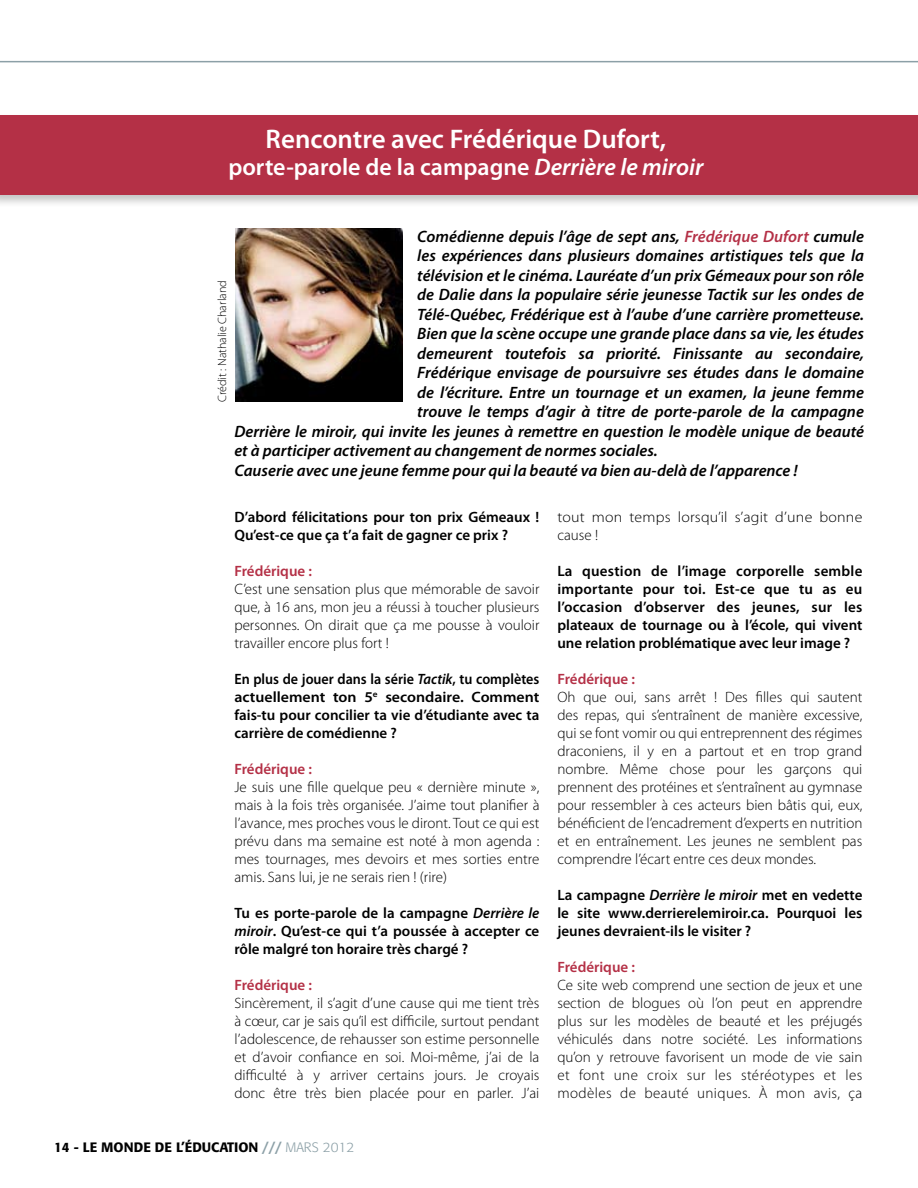
<style>
.page{position:relative;width:918px;height:1188px;background:#fff}
.page>*{position:absolute;margin:0;border:0;box-sizing:border-box;transform-origin:0 0}
.t1{font:600 27px "Myriad Pro";color:#fff}
.t2{font:600 24px "Myriad Pro";color:#fff}
.t3{font:italic 600 16.5px "Myriad Pro";color:#000}
.t4{font:300 15px/18px "Myriad Pro";color:#000;text-align:justify}
.t5{font:600 15px/18px "Myriad Pro";color:#000;text-align:justify}
.t6{font:600 15px/18px "Myriad Pro";color:#000;text-align:justify;scale:.94 1}
.t7{font:600 15px "Myriad Pro";color:#b43046}
.t8{font:300 15px/18px "Myriad Pro";color:#000;scale:1.06 1}
.t9{font:500 13.5px "Formata BQ";color:#000}
.t10{font:300 12px "Myriad Pro";color:#000}
.s1{font-style:italic}
.s2{color:#b43046}
.s3{color:#8ca0a7}
.s4{font-weight:300;color:#8ca0a7}
</style>
<div class="page">
<hr style="left:0;top:61px;width:918px;height:1px;background:#8ca0a7">
<div style="left:0;top:113px;width:918px;height:102px;background:#000;opacity:.24"></div>
<div style="left:0;top:115px;width:918px;height:79px;background:#b43046"></div>
<img style="left:235px;top:229px;width:168px;height:173px">
<h1 class="t1" style="left:266px;top:122px;width:402px">Rencontre avec Frédérique Dufort,</h1>
<h2 class="t2" style="left:228px;top:152px;width:477px">porte-parole de la campagne <span class="s1">Derrière le miroir</span></h2>
<p class="t10" style="left:215px;top:402px;width:123px;rotate:-90deg">Crédit : Nathalie Charland</p>
<p class="t3" style="left:417px;top:226px;width:448px">Comédienne depuis l’âge de sept ans, <span class="s2">Frédérique Dufort</span> cumule</p>
<p class="t3" style="left:417px;top:245px;width:448px">les expériences dans plusieurs domaines artistiques tels que la</p>
<p class="t3" style="left:417px;top:265px;width:448px">télévision et le cinéma. Lauréate d’un prix Gémeaux pour son rôle</p>
<p class="t3" style="left:417px;top:284px;width:448px">de Dalie dans la populaire série jeunesse Tactik sur les ondes de</p>
<p class="t3" style="left:417px;top:304px;width:448px">Télé-Québec, Frédérique est à l’aube d’une carrière prometteuse.</p>
<p class="t3" style="left:417px;top:323px;width:448px">Bien que la scène occupe une grande place dans sa vie, les études</p>
<p class="t3" style="left:417px;top:343px;width:448px">demeurent toutefois sa priorité. Finissante au secondaire,</p>
<p class="t3" style="left:417px;top:362px;width:448px">Frédérique envisage de poursuivre ses études dans le domaine</p>
<p class="t3" style="left:417px;top:382px;width:448px">de l’écriture. Entre un tournage et un examen, la jeune femme</p>
<p class="t3" style="left:417px;top:401px;width:448px">trouve le temps d’agir à titre de porte-parole de la campagne</p>
<p class="t3" style="left:234px;top:421px;width:631px">Derrière le miroir, qui invite les jeunes à remettre en question le modèle unique de beauté</p>
<p class="t3" style="left:234px;top:440px;width:425px">et à participer activement au changement de normes sociales.</p>
<p class="t3" style="left:234px;top:460px;width:565px">Causerie avec une jeune femme pour qui la beauté va bien au-delà de l’apparence !</p>
<p class="t5" style="left:234px;top:508px;width:306px">D’abord félicitations pour ton prix Gémeaux !<br>Qu’est-ce que ça t’a fait de gagner ce prix ?</p>
<p class="t7" style="left:234px;top:561px;width:79px">Frédérique :</p>
<p class="t4" style="left:234px;top:580px;width:307px">C’est une sensation plus que mémorable de savoir que, à 16 ans, mon jeu a réussi à toucher plusieurs personnes. On dirait que ça me pousse à vouloir travailler encore plus fort !</p>
<p class="t6" style="left:234px;top:670px;width:326px">En plus de jouer dans la série <span class="s1">Tactik</span>, tu complètes actuellement ton 5<sup>e</sup> secondaire. Comment fais-tu pour concilier ta vie d’étudiante avec ta carrière de comédienne ?</p>
<p class="t7" style="left:234px;top:759px;width:79px">Frédérique :</p>
<p class="t4" style="left:234px;top:778px;width:307px">Je suis une fille quelque peu « dernière minute », mais à la fois très organisée. J’aime tout planifier à l’avance, mes proches vous le diront. Tout ce qui est prévu dans ma semaine est noté à mon agenda : mes tournages, mes devoirs et mes sorties entre amis. Sans lui, je ne serais rien ! (rire)</p>
<p class="t5" style="left:234px;top:904px;width:307px">Tu es porte-parole de la campagne <span class="s1">Derrière le miroir</span>. Qu’est-ce qui t’a poussée à accepter ce rôle malgré ton horaire très chargé ?</p>
<p class="t7" style="left:234px;top:975px;width:79px">Frédérique :</p>
<p class="t4" style="left:234px;top:994px;width:307px">Sincèrement, il s’agit d’une cause qui me tient très à cœur, car je sais qu’il est difficile, surtout pendant l’adolescence, de rehausser son estime personnelle et d’avoir confiance en soi. Moi-même, j’ai de la difficulté à y arriver certains jours. Je croyais donc être très bien placée pour en parler. J’ai</p>
<p class="t8" style="left:557px;top:508px;width:289px">tout mon temps lorsqu’il s’agit d’une bonne cause !</p>
<p class="t5" style="left:557px;top:562px;width:307px">La question de l’image corporelle semble importante pour toi. Est-ce que tu as eu l’occasion d’observer des jeunes, sur les plateaux de tournage ou à l’école, qui vivent une relation problématique avec leur image ?</p>
<p class="t7" style="left:557px;top:669px;width:79px">Frédérique :</p>
<p class="t4" style="left:557px;top:688px;width:307px">Oh que oui, sans arrêt ! Des filles qui sautent des repas, qui s’entraînent de manière excessive, qui se font vomir ou qui entreprennent des régimes draconiens, il y en a partout et en trop grand nombre. Même chose pour les garçons qui prennent des protéines et s’entraînent au gymnase pour ressembler à ces acteurs bien bâtis qui, eux, bénéficient de l’encadrement d’experts en nutrition et en entraînement. Les jeunes ne semblent pas comprendre l’écart entre ces deux mondes.</p>
<p class="t5" style="left:557px;top:886px;width:307px">La campagne <span class="s1">Derrière le miroir</span> met en vedette le site www.derrierelemiroir.ca. Pourquoi les jeunes devraient-ils le visiter ?</p>
<p class="t7" style="left:557px;top:957px;width:79px">Frédérique :</p>
<p class="t4" style="left:557px;top:976px;width:307px">Ce site web comprend une section de jeux et une section de blogues où l’on peut en apprendre plus sur les modèles de beauté et les préjugés véhiculés dans notre société. Les informations qu’on y retrouve favorisent un mode de vie sain et font une croix sur les stéréotypes et les modèles de beauté uniques. À mon avis, ça</p>
<p class="t9" style="left:54px;top:1139px;width:302px">14 - LE MONDE DE L’ÉDUCATION <span class="s3">///</span> <span class="s4">MARS 2012</span></p>
</div>
